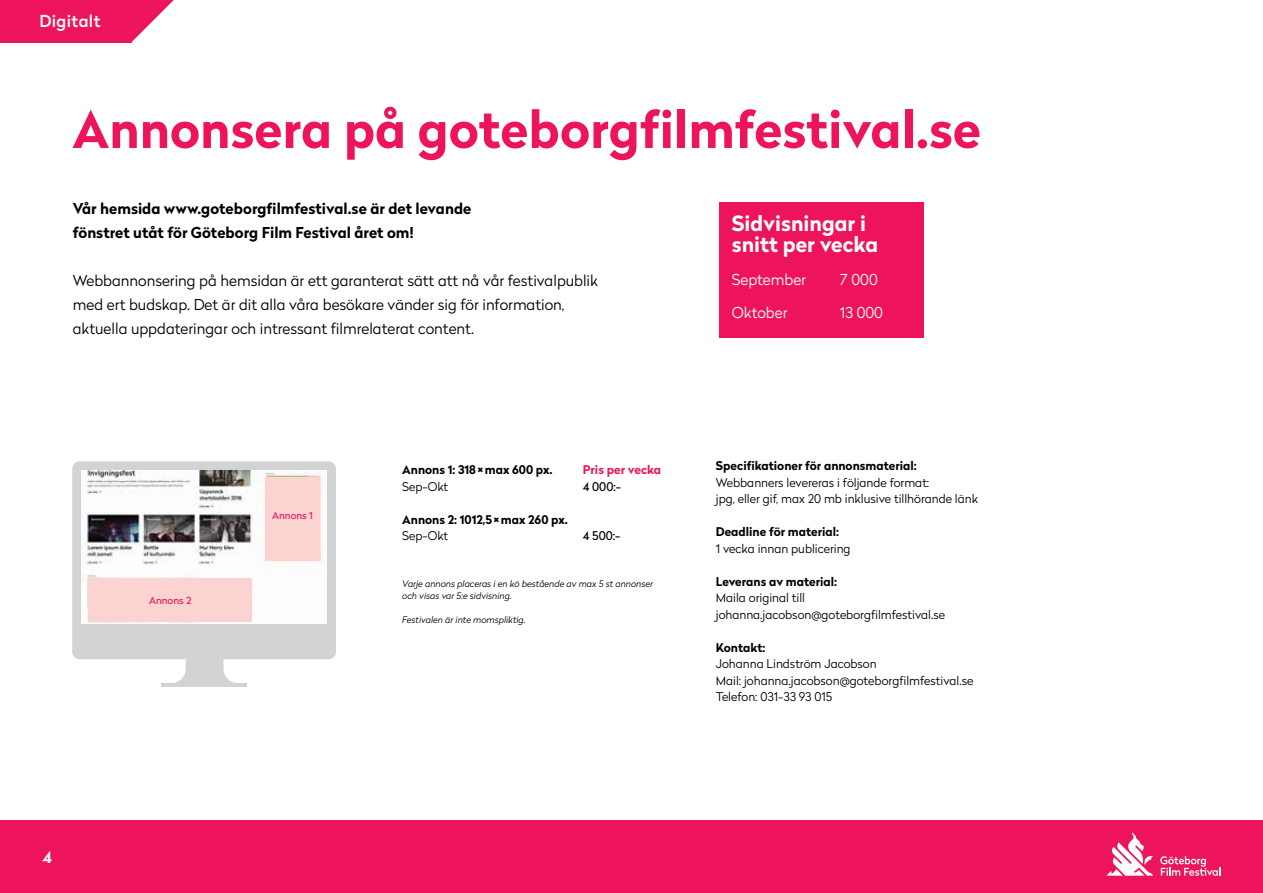
<style>
.page{position:relative;width:1263px;height:893px;background:#fff}
.page>*{position:absolute;margin:0;border:0;box-sizing:border-box;transform-origin:0 0}
.t1{font:700 51px "Radikal";color:#ed145b}
.t2{font:700 21px/21px "Radikal";color:#fff}
.t3{font:500 16.5px "Radikal";letter-spacing:.02em;color:#fff}
.t4{font:700 16.5px "Radikal";color:#fff}
.t5{font:300 15px/24px "Radikal";color:#000}
.t6{font:700 15px/24px "Radikal";color:#000}
.t7{font:300 15px "Radikal";color:#fff}
.t8{font:300 12px/16.5px "Radikal";color:#000}
.t9{font:700 12px "Radikal";color:#000}
.t10{font:700 12px "Radikal";color:#ed145b}
.t11{font:12px "Radikal";color:#000101}
.t12{font:9.9px "Radikal";color:#ed145b}
.t13{font:italic 300 9px/12px "Radikal";color:#000}
</style>
<div class="page">
<svg style="left:131px;top:0;width:43px;height:42px"></svg>
<div style="left:0;top:821px;width:1263px;height:72px;background:#ed145b"></div>
<svg style="left:1160px;top:856px;width:60px;height:20px"></svg>
<svg style="left:1106px;top:832px;width:47px;height:44px"></svg>
<div style="left:0;top:0;width:131px;height:42px;background:#ed145b"></div>
<div style="left:72px;top:461px;width:264px;height:198px;background:#d1d3d4;border-radius:7px"></div>
<hr style="left:162px;top:683px;width:85px;height:4px;background:#d1d3d4">
<svg style="left:171px;top:659px;width:67px;height:24px"></svg>
<img style="left:82px;top:470px;width:244px;height:153px">
<div style="left:266px;top:477px;width:54px;height:84px;background:#fbd4d2"></div>
<div style="left:89px;top:579px;width:163px;height:43px;background:#fbd4d2"></div>
<div style="left:719px;top:203px;width:205px;height:135px;background:#ed145b"></div>
<h3 class="t3" style="left:39px;top:9px;width:62px">Digitalt</h3>
<h1 class="t1" style="left:72px;top:92px;width:910px">Annonsera på goteborgfilmfestival.se</h1>
<p class="t6" style="left:73px;top:196px;width:400px">Vår hemsida www.goteborgfilmfestival.se är det levande fönstret utåt för Göteborg Film Festival året om!</p>
<p class="t5" style="left:73px;top:268px;width:527px">Webbannonsering på hemsidan är ett garanterat sätt att nå vår festivalpublik med ert budskap. Det är dit alla våra besökare vänder sig för information, aktuella uppdateringar och intressant filmrelaterat content.</p>
<p class="t12" style="left:149px;top:593px;width:44px">Annons 2</p>
<p class="t12" style="left:272px;top:508px;width:42px">Annons 1</p>
<p class="t9" style="left:402px;top:461px;width:152px">Annons 1: 318×max 600 px.</p>
<p class="t8" style="left:402px;top:478px;width:48px">Sep-Okt</p>
<p class="t9" style="left:402px;top:510px;width:167px">Annons 2: 1012,5×max 260 px.</p>
<p class="t8" style="left:402px;top:527px;width:48px">Sep-Okt</p>
<p class="t10" style="left:583px;top:461px;width:80px">Pris per vecka</p>
<p class="t11" style="left:583px;top:478px;width:40px">4 000:-</p>
<p class="t11" style="left:583px;top:527px;width:39px">4 500:-</p>
<p class="t13" style="left:402px;top:577px;width:252px">Varje annons placeras i en kö bestående av max 5 st annonser och visas var 5:e sidvisning.</p>
<p class="t13" style="left:402px;top:613px;width:125px">Festivalen är inte momspliktig.</p>
<h2 class="t2" style="left:732px;top:213px;width:148px">Sidvisningar i snitt per vecka</h2>
<p class="t7" style="left:732px;top:269px;width:76px">September</p>
<p class="t7" style="left:840px;top:269px;width:39px">7 000</p>
<p class="t7" style="left:732px;top:302px;width:57px">Oktober</p>
<p class="t7" style="left:840px;top:302px;width:45px">13 000</p>
<p class="t9" style="left:716px;top:457px;width:202px">Specifikationer för annonsmaterial:</p>
<p class="t8" style="left:716px;top:474px;width:264px">Webbanners levereras i följande format:<br>jpg, eller gif, max 20 mb inklusive tillhörande länk</p>
<p class="t9" style="left:716px;top:523px;width:125px">Deadline för material:</p>
<p class="t8" style="left:716px;top:540px;width:136px">1 vecka innan publicering</p>
<p class="t9" style="left:716px;top:573px;width:123px">Leverans av material:</p>
<p class="t8" style="left:716px;top:589px;width:231px">Maila original till johanna.jacobson@goteborgfilmfestival.se</p>
<p class="t9" style="left:716px;top:639px;width:51px">Kontakt:</p>
<p class="t8" style="left:716px;top:655px;width:259px">Johanna Lindström Jacobson<br>Mail: johanna.jacobson@goteborgfilmfestival.se<br>Telefon: 031-33 93 015</p>
<h3 class="t4" style="left:43px;top:845px;width:11px">4</h3>
</div>
